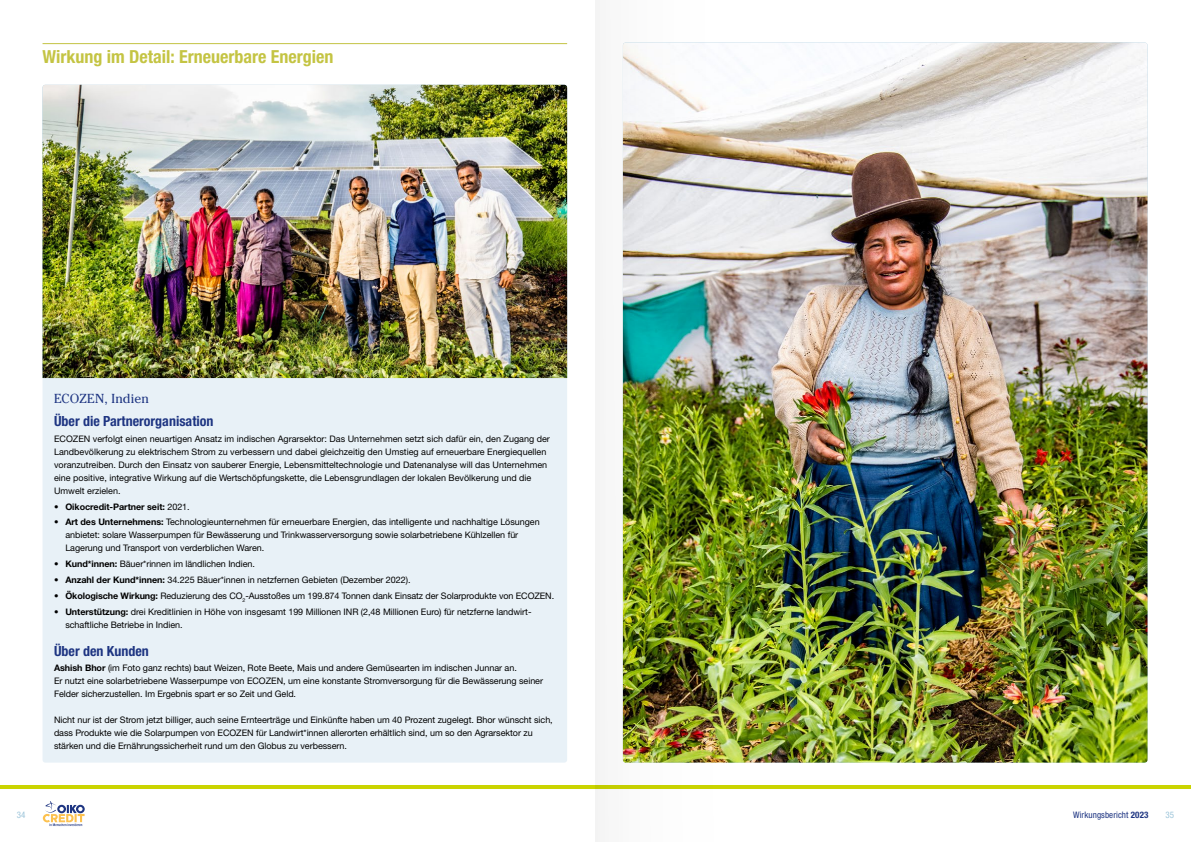
<style>
.page{position:relative;width:1191px;height:842px;background:#fff}
.page>*{position:absolute;margin:0;border:0;box-sizing:border-box;transform-origin:0 0}
.t1{font:700 condensed 18px "Helvetica Neue LT Std";color:#c4c443}
.t2{font:700 condensed 14px "Helvetica Neue LT Std";color:#1e3582}
.t3{font:13px "Cheltenham Std";letter-spacing:.01em;color:#1e3582}
.t4{font:9px/13px "Helvetica Neue LT Std";letter-spacing:-.005em;color:#000}
.t5{font:700 9px "Helvetica Neue LT Std";letter-spacing:-.005em;color:#000}
.t6{font:condensed 9px "Helvetica Neue LT Std";letter-spacing:.01em;color:#1e3582}
.t7{font:condensed 9px "Helvetica Neue LT Std";color:#9dc5da}
.s1{font-weight:400}
.s2{font-weight:700}
</style>
<div class="page">
<svg style="left:43px;top:801px;width:42px;height:25px"></svg>
<div style="left:43px;top:378px;width:524px;height:385px;background:#e8f1f7"></div>
<hr style="left:43px;top:43px;width:524px;height:1px;background:#c4c443">
<img style="left:43px;top:85px;width:524px;height:293px">
<img style="left:734px;top:43px;width:413px;height:720px">
<hr style="left:595px;top:786px;width:596px;height:3px;background:#cad400">
<hr style="left:0;top:786px;width:595px;height:3px;background:#cad400">
<img style="left:595px;top:0;width:139px;height:842px">
<h1 class="t1" style="left:43px;top:46px;width:292px">Wirkung im Detail: Erneuerbare Energien</h1>
<h3 class="t3" style="left:54px;top:391px;width:96px">ECOZEN, Indien</h3>
<h2 class="t2" style="left:54px;top:412px;width:161px">Über die Partnerorganisation</h2>
<p class="t4" style="left:54px;top:432px;width:497px">ECOZEN verfolgt einen neuartigen Ansatz im indischen Agrarsektor: Das Unternehmen setzt sich dafür ein, den Zugang der Landbevölkerung zu elektrischem Strom zu verbessern und dabei gleichzeitig den Umstieg auf erneuerbare Energiequellen voranzutreiben. Durch den Einsatz von sauberer Energie, Lebensmitteltechnologie und Datenanalyse will das Unternehmen eine positive, integrative Wirkung auf die Wertschöpfungskette, die Lebensgrundlagen der lokalen Bevölkerung und die Umwelt erzielen.</p>
<p class="t5" style="left:54px;top:501px;width:137px">• Oikocredit-Partner seit: <span class="s1">2021.</span></p>
<p class="t4" style="left:65px;top:516px;width:476px;text-indent:-11px"><span class="s2">• Art des Unternehmens:</span> Technologieunternehmen für erneuerbare Energien, das intelligente und nachhaltige Lösungen anbietet: solare Wasserpumpen für Bewässerung und Trinkwasserversorgung sowie solarbetriebene Kühlzellen für<br>Lagerung und Transport von verderblichen Waren.</p>
<p class="t4" style="left:54px;top:557px;width:203px"><span class="s2">• Kund*innen:</span> Bäuer*rinnen im ländlichen Indien.</p>
<p class="t4" style="left:54px;top:573px;width:358px"><span class="s2">• Anzahl der Kund*innen:</span> 34.225 Bäuer*innen in netzfernen Gebieten (Dezember 2022).</p>
<p class="t4" style="left:54px;top:589px;width:501px"><span class="s2">• Ökologische Wirkung:</span> Reduzierung des CO<sub>2</sub>-Ausstoßes um 199.874 Tonnen dank Einsatz der Solarprodukte von ECOZEN.</p>
<p class="t4" style="left:65px;top:605px;width:467px;text-indent:-11px"><span class="s2">• Unterstützung:</span> drei Kreditlinien in Höhe von insgesamt 199 Millionen INR (2,48 Millionen Euro) für netzferne landwirt&shy;schaftliche Betriebe in Indien.</p>
<h2 class="t2" style="left:54px;top:642px;width:96px">Über den Kunden</h2>
<p class="t4" style="left:54px;top:661px;width:490px"><span class="s2">Ashish Bhor</span> (im Foto ganz rechts) baut Weizen, Rote Beete, Mais und andere Gemüsearten im indischen Junnar an.<br>Er nutzt eine solarbetriebene Wasserpumpe von ECOZEN, um eine konstante Stromversorgung für die Bewässerung seiner<br>Felder sicherzustellen. Im Ergebnis spart er so Zeit und Geld.</p>
<p class="t4" style="left:54px;top:713px;width:500px">Nicht nur ist der Strom jetzt billiger, auch seine Ernteerträge und Einkünfte haben um 40 Prozent zugelegt. Bhor wünscht sich, dass Produkte wie die Solarpumpen von ECOZEN für Landwirt*innen allerorten erhältlich sind, um so den Agrarsektor zu stärken und die Ernährungssicherheit rund um den Globus zu verbessern.</p>
<p class="t7" style="left:17px;top:810px;width:10px">34</p>
<p class="t6" style="left:1073px;top:809px;width:77px">Wirkungsbericht <span class="s2">2023</span></p>
<p class="t7" style="left:1165px;top:810px;width:10px">35</p>
</div>
